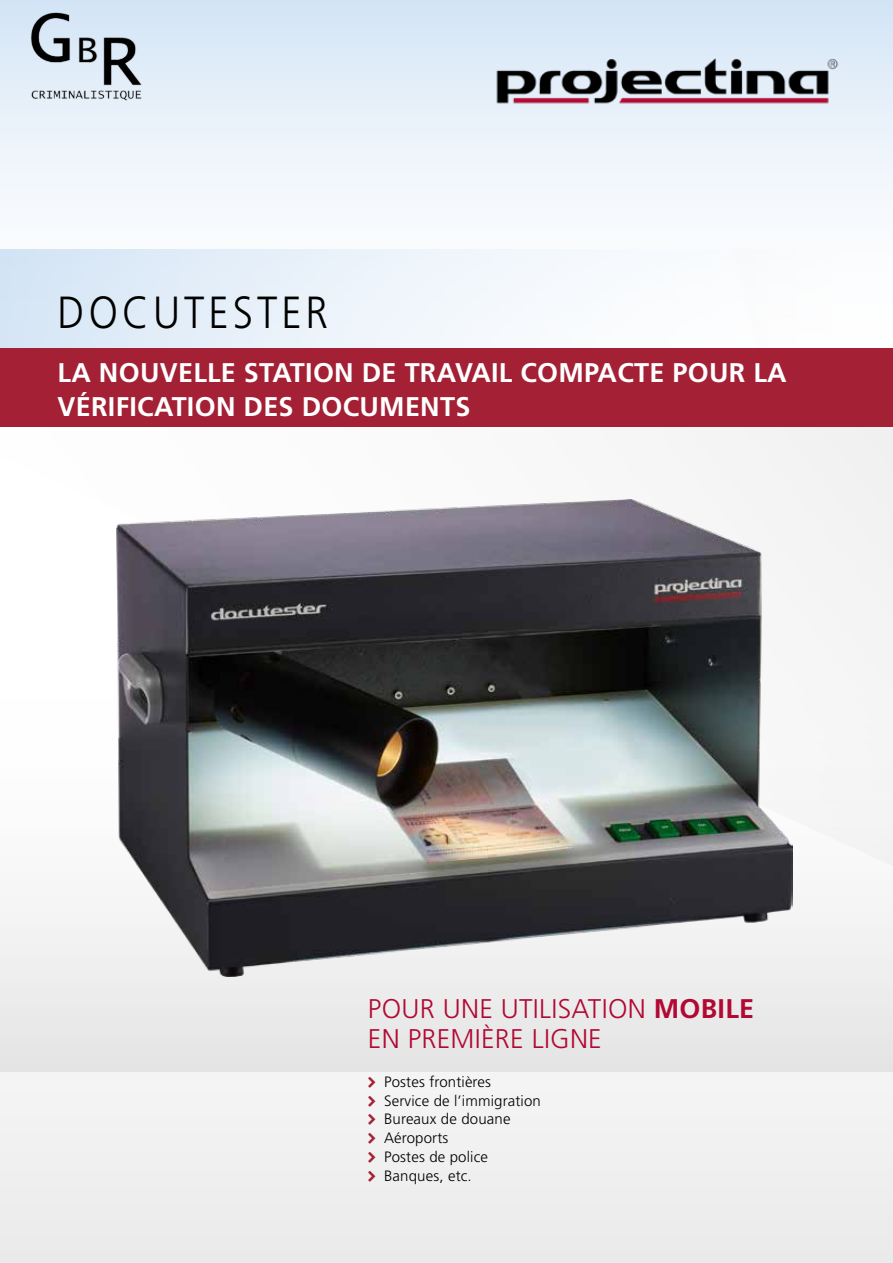
<style>
.page{position:relative;width:893px;height:1263px;background:#fff}
.page>*{position:absolute;margin:0;border:0;box-sizing:border-box;transform-origin:0 0}
.t1{font:300 45px "Frutiger LT Std";letter-spacing:.1em;color:#000;scale:.9 1}
.t2{font:700 27px/33.8px "Frutiger LT Std";letter-spacing:.01em;color:#fff}
.t3{font:300 27px/30px "Frutiger LT Std";letter-spacing:.01em;color:#b10933}
.t4{font:300 15px/18.8px "Frutiger LT Std";letter-spacing:.01em;color:#000}
.s1{font-weight:700}
</style>
<div class="page">
<svg style="left:282px;top:427px;width:611px;height:73px"></svg>
<div style="left:0;top:348px;width:893px;height:79px;background:#a32035"></div>
<div style="left:0;top:500px;width:893px;height:763px;background:#f0f0f0"></div>
<div style="left:0;top:500px;width:117px;height:161px;background:#fff"></div>
<div style="left:0;top:661px;width:893px;height:411px;background:linear-gradient(to bottom,#fff,#e9e9e9)"></div>
<div style="left:0;top:249px;width:893px;height:99px;background:#dceaf7"></div>
<img style="left:210px;top:249px;width:683px;height:99px">
<img style="left:450px;top:46px;width:426px;height:78px">
<img style="left:117px;top:500px;width:675px;height:476px">
<img style="left:26px;top:10px;width:119px;height:92px">
<h1 class="t1" style="left:58px;top:287px;width:302px">DOCUTESTER</h1>
<h2 class="t2" style="left:58px;top:356px;width:730px">LA NOUVELLE STATION DE TRAVAIL COMPACTE POUR LA<br>VÉRIFICATION DES DOCUMENTS</h2>
<h2 class="t3" style="left:368px;top:994px;width:388px">POUR UNE UTILISATION <span class="s1">MOBILE<br></span>EN PREMIÈRE LIGNE</h2>
<p class="t4" style="left:384px;top:1072px;width:158px">Postes frontières<br>Service de l’immigration<br>Bureaux de douane<br>Aéroports<br>Postes de police<br>Banques, etc.</p>
</div>
